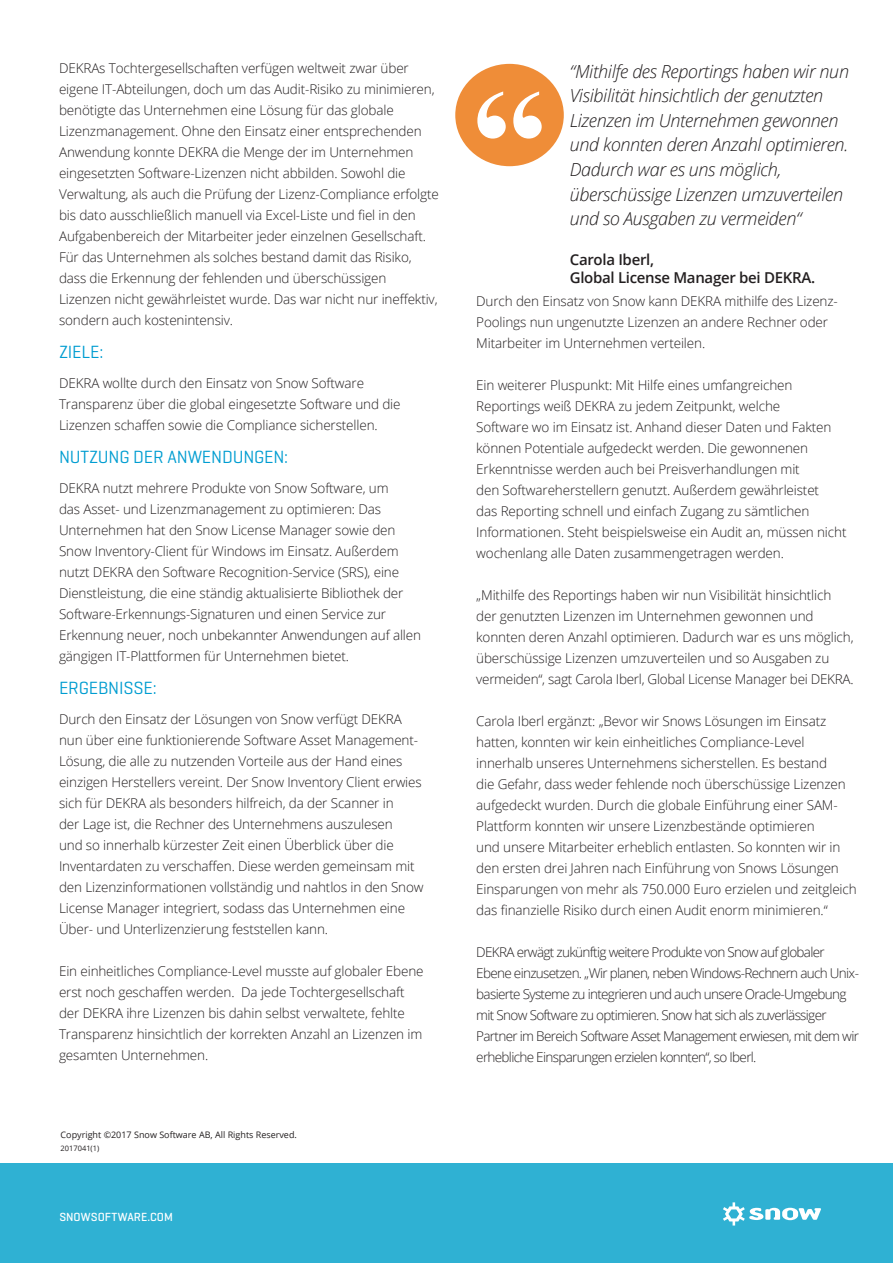
<style>
.page{position:relative;width:893px;height:1263px;background:#fff}
.page>*{position:absolute;margin:0;border:0;box-sizing:border-box;transform-origin:0 0}
.t1{font:italic 300 18px/24.6px "Open Sans";letter-spacing:-.02em;color:#231f20}
.t2{font:18px "Geogrotesque";letter-spacing:-.01em;color:#009dd1}
.t3{font:600 15px/18px "Open Sans";letter-spacing:-.02em;color:#231f20}
.t4{font:300 13.5px/21px "Open Sans";letter-spacing:-.01em;color:#231f20}
.t5{font:300 13.5px/21px "Open Sans";letter-spacing:-.05em;color:#231f20}
.t6{font:500 12px "Geogrotesque";color:#fff}
.t7{font:9px "Open Sans";color:#231f20}
.t8{font:7.5px "Open Sans";color:#231f20}
</style>
<div class="page">
<div style="left:0;top:1163px;width:893px;height:100px;background:#2fb1d3"></div>
<svg style="left:723px;top:1202px;width:98px;height:23px"></svg>
<div style="left:455px;top:64px;width:109px;height:102px;background:#ef8d38;border-radius:50%"></div>
<svg style="left:477px;top:91px;width:65px;height:48px"></svg>
<p class="t4" style="left:59px;top:58px;width:381px">DEKRAs Tochtergesellschaften verfügen weltweit zwar über eigene IT-Abteilungen, doch um das Audit-Risiko zu minimieren, benötigte das Unternehmen eine Lösung für das globale Lizenzmanagement. Ohne den Einsatz einer entsprechenden Anwendung konnte DEKRA die Menge der im Unternehmen eingesetzten Software-Lizenzen nicht abbilden. Sowohl die Verwaltung, als auch die Prüfung der Lizenz-Compliance erfolgte bis dato ausschließlich manuell via Excel-Liste und fiel in den Aufgabenbereich der Mitarbeiter jeder einzelnen Gesellschaft.<br>Für das Unternehmen als solches bestand damit das Risiko, dass die Erkennung der fehlenden und überschüssigen Lizenzen nicht gewährleistet wurde. Das war nicht nur ineffektiv, sondern auch kostenintensiv.</p>
<h1 class="t2" style="left:59px;top:341px;width:46px">ZIELE:</h1>
<p class="t4" style="left:59px;top:373px;width:343px">DEKRA wollte durch den Einsatz von Snow Software<br>Transparenz über die global eingesetzte Software und die<br>Lizenzen schaffen sowie die Compliance sicherstellen.</p>
<h1 class="t2" style="left:59px;top:446px;width:231px">NUTZUNG DER ANWENDUNGEN:</h1>
<p class="t4" style="left:59px;top:478px;width:364px">DEKRA nutzt mehrere Produkte von Snow Software, um<br>das Asset- und Lizenzmanagement zu optimieren: Das Unternehmen hat den Snow License Manager sowie den Snow Inventory-Client für Windows im Einsatz. Außerdem nutzt DEKRA den Software Recognition-Service (SRS), eine Dienstleistung, die eine ständig aktualisierte Bibliothek der Software-Erkennungs-Signaturen und einen Service zur Erkennung neuer, noch unbekannter Anwendungen auf allen gängigen IT-Plattformen für Unternehmen bietet.</p>
<h1 class="t2" style="left:59px;top:677px;width:99px">ERGEBNISSE:</h1>
<p class="t4" style="left:59px;top:709px;width:366px">Durch den Einsatz der Lösungen von Snow verfügt DEKRA nun über eine funktionierende Software Asset Management-Lösung, die alle zu nutzenden Vorteile aus der Hand eines einzigen Herstellers vereint. Der Snow Inventory Client erwies sich für DEKRA als besonders hilfreich, da der Scanner in<br>der Lage ist, die Rechner des Unternehmens auszulesen<br>und so innerhalb kürzester Zeit einen Überblick über die Inventardaten zu verschaffen. Diese werden gemeinsam mit den Lizenzinformationen vollständig und nahtlos in den Snow License Manager integriert, sodass das Unternehmen eine Über- und Unterlizenzierung feststellen kann.</p>
<p class="t4" style="left:59px;top:961px;width:366px">Ein einheitliches Compliance-Level musste auf globaler Ebene erst noch geschaffen werden. Da jede Tochtergesellschaft der DEKRA ihre Lizenzen bis dahin selbst verwaltete, fehlte Transparenz hinsichtlich der korrekten Anzahl an Lizenzen im gesamten Unternehmen.</p>
<p class="t7" style="left:61px;top:1128px;width:238px">Copyright ©2017 Snow Software AB, All Rights Reserved.</p>
<p class="t8" style="left:61px;top:1143px;width:40px">2017041(1)</p>
<p class="t6" style="left:60px;top:1209px;width:115px">SNOWSOFTWARE.COM</p>
<p class="t1" style="left:570px;top:58px;width:281px">“Mithilfe des Reportings haben wir nun Visibilität hinsichtlich der genutzten Lizenzen im Unternehmen gewonnen und konnten deren Anzahl optimieren.<br>Dadurch war es uns möglich, überschüssige Lizenzen umzuverteilen und so Ausgaben zu vermeiden“</p>
<p class="t3" style="left:570px;top:250px;width:247px">Carola Iberl,<br>Global License Manager bei DEKRA.</p>
<p class="t4" style="left:476px;top:290px;width:363px">Durch den Einsatz von Snow kann DEKRA mithilfe des Lizenz-<br>Poolings nun ungenutzte Lizenzen an andere Rechner oder<br>Mitarbeiter im Unternehmen verteilen.</p>
<p class="t4" style="left:476px;top:374px;width:372px">Ein weiterer Pluspunkt: Mit Hilfe eines umfangreichen Reportings weiß DEKRA zu jedem Zeitpunkt, welche<br>Software wo im Einsatz ist. Anhand dieser Daten und Fakten können Potentiale aufgedeckt werden. Die gewonnenen Erkenntnisse werden auch bei Preisverhandlungen mit<br>den Softwareherstellern genutzt. Außerdem gewährleistet<br>das Reporting schnell und einfach Zugang zu sämtlichen Informationen. Steht beispielsweise ein Audit an, müssen nicht wochenlang alle Daten zusammengetragen werden.</p>
<p class="t4" style="left:476px;top:584px;width:379px">„Mithilfe des Reportings haben wir nun Visibilität hinsichtlich der genutzten Lizenzen im Unternehmen gewonnen und konnten deren Anzahl optimieren. Dadurch war es uns möglich, überschüssige Lizenzen umzuverteilen und so Ausgaben zu vermeiden“, sagt Carola Iberl, Global License Manager bei DEKRA.</p>
<p class="t4" style="left:476px;top:710px;width:382px">Carola Iberl ergänzt: „Bevor wir Snows Lösungen im Einsatz hatten, konnten wir kein einheitliches Compliance-Level innerhalb unseres Unternehmens sicherstellen. Es bestand<br>die Gefahr, dass weder fehlende noch überschüssige Lizenzen aufgedeckt wurden. Durch die globale Einführung einer SAM-Plattform konnten wir unsere Lizenzbestände optimieren<br>und unsere Mitarbeiter erheblich entlasten. So konnten wir in den ersten drei Jahren nach Einführung von Snows Lösungen Einsparungen von mehr als 750.000 Euro erzielen und zeitgleich das finanzielle Risiko durch einen Audit enorm minimieren.“</p>
<p class="t5" style="left:476px;top:941px;width:384px">DEKRA erwägt zukünftig weitere Produkte von Snow auf globaler Ebene einzusetzen. „Wir planen, neben Windows-Rechnern auch Unix&shy;basierte Systeme zu integrieren und auch unsere Oracle-Umgebung mit Snow Software zu optimieren. Snow hat sich als zuverlässiger Partner im Bereich Software Asset Management erwiesen, mit dem wir erhebliche Einsparungen erzielen konnten“, so Iberl.</p>
</div>
